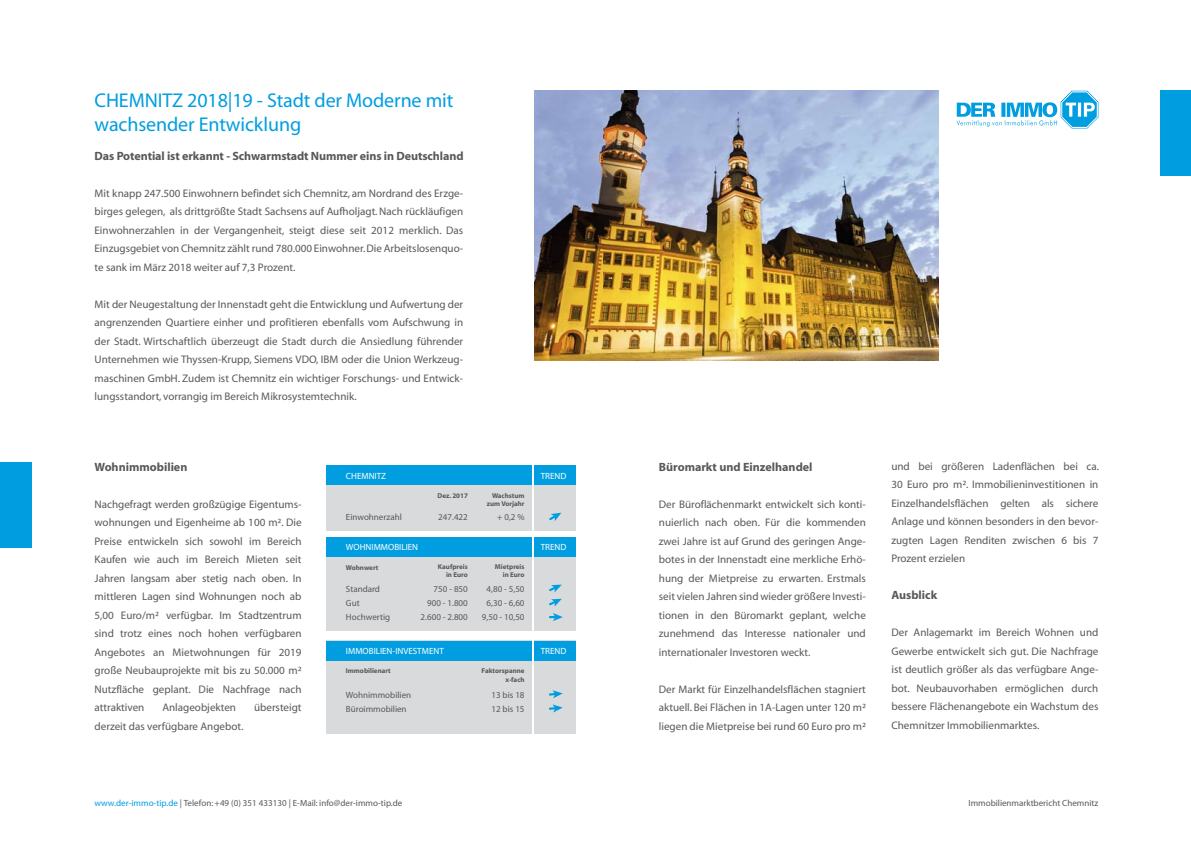
<style>
.page{position:relative;width:1191px;height:842px;background:#fff}
.page>*{position:absolute;margin:0;border:0;box-sizing:border-box;transform-origin:0 0}
.t1{font:20px/24px "Myriad";letter-spacing:-.005em;color:#009ee0}
.t2{font:700 12px "Myriad";letter-spacing:-.005em;color:#58585a}
.t3{font:11px/18.5px "Myriad";color:#58585a;text-align:justify}
.t4{font:9px/14px "Myriad";color:#58585a}
.t5{font:9px "Myriad";color:#fff}
.t6{font:700 7px/8.4px "Myriad";color:#58585a;text-align:right}
.s1{color:#009ee0}
</style>
<div class="page">
<svg style="left:956px;top:91px;width:142px;height:37px"></svg>
<div style="left:0;top:462px;width:31px;height:85px;background:#009ee0"></div>
<img style="left:534px;top:91px;width:404px;height:269px">
<div style="left:1160px;top:91px;width:31px;height:85px;background:#009ee0"></div>
<div style="left:326px;top:641px;width:249px;height:93px;background:#d9dadb"></div>
<div style="left:326px;top:465px;width:249px;height:65px;background:#d9dadb"></div>
<div style="left:326px;top:537px;width:249px;height:94px;background:#d9dadb"></div>
<div style="left:326px;top:465px;width:249px;height:20px;background:#009ee0"></div>
<div style="left:326px;top:537px;width:249px;height:20px;background:#009ee0"></div>
<div style="left:326px;top:641px;width:249px;height:19px;background:#009ee0"></div>
<svg style="left:549px;top:513px;width:12px;height:8px"></svg>
<hr style="left:532px;top:465px;width:2px;height:65px;background:#fff">
<hr style="left:532px;top:537px;width:2px;height:94px;background:#fff">
<svg style="left:549px;top:585px;width:13px;height:7px"></svg>
<svg style="left:549px;top:599px;width:13px;height:8px"></svg>
<svg style="left:549px;top:613px;width:14px;height:8px"></svg>
<hr style="left:532px;top:641px;width:2px;height:93px;background:#fff">
<svg style="left:549px;top:690px;width:14px;height:8px"></svg>
<svg style="left:549px;top:704px;width:14px;height:8px"></svg>
<h1 class="t1" style="left:95px;top:90px;width:360px">CHEMNITZ 2018|19 - Stadt der Moderne mit wachsender Entwicklung</h1>
<p class="t2" style="left:95px;top:150px;width:370px">Das Potential ist erkannt - Schwarmstadt Nummer eins in Deutschland</p>
<p class="t3" style="left:95px;top:184px;width:370px">Mit knapp 247.500 Einwohnern befindet sich Chemnitz, am Nordrand des Erzge&shy;birges gelegen, als drittgrößte Stadt Sachsens auf Aufholjagt. Nach rückläufigen Einwohnerzahlen in der Vergangenheit, steigt diese seit 2012 merklich. Das Einzugsgebiet von Chemnitz zählt rund 780.000 Einwohner. Die Arbeitslosenquo&shy;te sank im März 2018 weiter auf 7,3 Prozent.</p>
<p class="t3" style="left:95px;top:295px;width:370px">Mit der Neugestaltung der Innenstadt geht die Entwicklung und Aufwertung der angrenzenden Quartiere einher und profitieren ebenfalls vom Aufschwung in der Stadt. Wirtschaftlich überzeugt die Stadt durch die Ansiedlung führender Unternehmen wie Thyssen-Krupp, Siemens VDO, IBM oder die Union Werkzeug&shy;maschinen GmbH. Zudem ist Chemnitz ein wichtiger Forschungs- und Entwick&shy;lungsstandort, vorrangig im Bereich Mikrosystemtechnik.</p>
<p class="t2" style="left:95px;top:460px;width:94px">Wohnimmobilien</p>
<p class="t3" style="left:95px;top:495px;width:208px">Nachgefragt werden großzügige Eigentums&shy;wohnungen und Eigenheime ab 100 m². Die Preise entwickeln sich sowohl im Bereich Kaufen wie auch im Bereich Mieten seit Jahren langsam aber stetig nach oben. In mittleren Lagen sind Wohnungen noch ab 5,00 Euro/m² verfügbar. Im Stadtzentrum sind trotz eines noch hohen verfügbaren Angebotes an Mietwohnungen für 2019 große Neubauprojekte mit bis zu 50.000 m²<br>Nutzfläche geplant. Die Nachfrage nach attraktiven</p>
<p class="t3" style="left:162px;top:699px;width:75px">Anlageobjekten</p>
<p class="t3" style="left:254px;top:699px;width:49px">übersteigt</p>
<p class="t3" style="left:95px;top:717px;width:150px">derzeit das verfügbare Angebot.</p>
<p class="t5" style="left:346px;top:471px;width:42px">CHEMNITZ</p>
<p class="t5" style="left:540px;top:471px;width:27px">TREND</p>
<p class="t4" style="left:346px;top:510px;width:57px">Einwohnerzahl</p>
<p class="t6" style="left:437px;top:491px;width:32px">Dez. 2017</p>
<p class="t6" style="left:487px;top:491px;width:39px">Wachstum zum Vorjahr</p>
<p class="t4" style="left:438px;top:510px;width:31px">247.422</p>
<p class="t4" style="left:497px;top:510px;width:29px">+ 0,2 %</p>
<p class="t5" style="left:346px;top:543px;width:74px">WOHNIMMOBILIEN</p>
<p class="t6" style="left:346px;top:563px;width:34px">Wohnwert</p>
<p class="t6" style="left:495px;top:562px;width:31px">Mietpreis in Euro</p>
<p class="t6" style="left:438px;top:562px;width:31px">Kaufpreis in Euro</p>
<p class="t4" style="left:346px;top:582px;width:46px">Standard<br>Gut<br>Hochwertig</p>
<p class="t4" style="left:420px;top:582px;width:49px;text-align:right">750 - 850<br>900 - 1.800<br>2.600 - 2.800</p>
<p class="t4" style="left:482px;top:582px;width:44px;text-align:center">4,80 - 5,50<br>6,30 - 6,60<br>9,50 - 10,50</p>
<p class="t5" style="left:346px;top:646px;width:99px">IMMOBILIEN-INVESTMENT</p>
<p class="t6" style="left:346px;top:667px;width:46px">Immobilienart</p>
<p class="t6" style="left:481px;top:667px;width:44px">Faktorspanne x-fach</p>
<p class="t4" style="left:346px;top:688px;width:67px">Wohnimmobilien<br>Büroimmobilien</p>
<p class="t4" style="left:491px;top:688px;width:35px">13 bis 18<br>12 bis 15</p>
<p class="t5" style="left:540px;top:543px;width:27px">TREND</p>
<p class="t5" style="left:540px;top:646px;width:27px">TREND</p>
<p class="t4" style="left:95px;top:796px;width:309px"><span class="s1">www.der-immo-tip.de</span> | Telefon: +49 (0) 351 433130 | E-Mail: info@der-immo-tip.de</p>
<p class="t2" style="left:659px;top:460px;width:155px">Büromarkt und Einzelhandel</p>
<p class="t3" style="left:659px;top:495px;width:208px">Der Büroflächenmarkt entwickelt sich konti&shy;nuierlich nach oben. Für die kommenden zwei Jahre ist auf Grund des geringen Ange&shy;botes in der Innenstadt eine merkliche Erhö&shy;hung der Mietpreise zu erwarten. Erstmals seit vielen Jahren sind wieder größere Investi&shy;tionen in den Büromarkt geplant, welche zunehmend das Interesse nationaler und internationaler Investoren weckt.</p>
<p class="t3" style="left:659px;top:680px;width:208px">Der Markt für Einzelhandelsflächen stagniert aktuell. Bei Flächen in 1A-Lagen unter 120 m² liegen die Mietpreise bei rund 60 Euro pro m²</p>
<p class="t3" style="left:891px;top:457px;width:209px">und bei größeren Ladenflächen bei ca.<br>30 Euro pro m². Immobilieninvestitionen in Einzelhandelsflächen gelten als sichere Anlage und können besonders in den bevor&shy;zugten Lagen Renditen zwischen 6 bis 7<br>Prozent erzielen</p>
<p class="t2" style="left:891px;top:589px;width:47px">Ausblick</p>
<p class="t3" style="left:891px;top:624px;width:208px">Der Anlagemarkt im Bereich Wohnen und Gewerbe entwickelt sich gut. Die Nachfrage ist deutlich größer als das verfügbare Ange&shy;bot. Neubauvorhaben ermöglichen durch bessere Flächenangebote ein Wachstum des Chemnitzer Immobilienmarktes.</p>
<p class="t4" style="left:968px;top:796px;width:131px">Immobilienmarktbericht Chemnitz</p>
</div>
